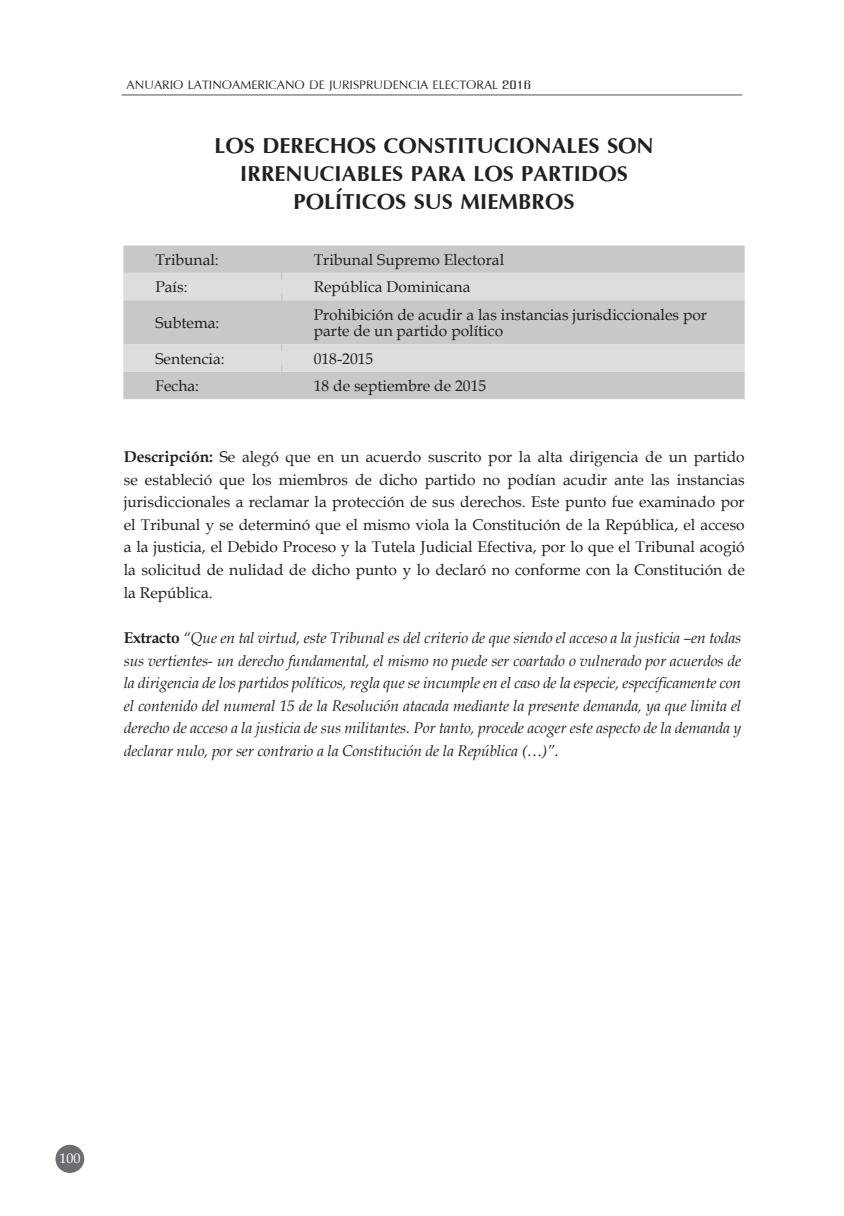
<style>
.page{position:relative;width:844px;height:1216px;background:#fff}
.page>*{position:absolute;margin:0;border:0;box-sizing:border-box;transform-origin:0 0}
.t1{font:33.95px/28.2px "Iris UPC Bold";color:#231f20;text-align:center}
.t2{font:19.25px "Iris UPC";color:#231f20}
.t3{font:15.58px/22.6px "Book Antiqua";color:#231f20;text-align:justify}
.t4{font:italic 15.58px/22.6px "Book Antiqua";letter-spacing:-.01em;color:#231f20;text-align:justify}
.t5{font:14px "Book Antiqua";color:#fff}
.s1{font-weight:700}
.s2{font-weight:700;font-style:normal}
</style>
<div class="page">
<div style="left:55px;top:1144px;width:29px;height:28px;background:#6c6d70;border-radius:50%"></div>
<hr style="left:122px;top:94px;width:620px;height:2px;background:#999b9e">
<div style="left:123px;top:245px;width:621px;height:154px;background:#c7c8ca"></div>
<svg style="left:123px;top:273px;width:621px;height:99px;background:#d2d3d5"></svg>
<svg style="left:281px;top:266px;width:1px;height:14px"></svg>
<svg style="left:281px;top:293px;width:1px;height:18px"></svg>
<svg style="left:281px;top:333px;width:1px;height:18px"></svg>
<svg style="left:281px;top:365px;width:1px;height:13px"></svg>
<p class="t2" style="left:126px;top:71px;width:406px">ANUARIO LATINOAMERICANO DE JURISPRUDENCIA ELECTORAL 2016</p>
<h1 class="t1" style="left:214px;top:129px;width:440px">LOS DERECHOS CONSTITUCIONALES SON<br>IRRENUCIABLES PARA LOS PARTIDOS<br>POLÍTICOS SUS MIEMBROS</h1>
<p class="t3" style="left:155px;top:248px;width:65px">Tribunal:</p>
<p class="t3" style="left:314px;top:248px;width:192px">Tribunal Supremo Electoral</p>
<p class="t3" style="left:155px;top:275px;width:34px">País:</p>
<p class="t3" style="left:314px;top:275px;width:158px">República Dominicana</p>
<p class="t3" style="left:155px;top:311px;width:66px">Subtema:</p>
<p class="t3" style="left:314px;top:305px;width:394px;line-height:17px">Prohibición de acudir a las instancias jurisdiccionales por parte de un partido político</p>
<p class="t3" style="left:155px;top:347px;width:71px">Sentencia:</p>
<p class="t3" style="left:314px;top:347px;width:61px">018-2015</p>
<p class="t3" style="left:155px;top:374px;width:45px">Fecha:</p>
<p class="t3" style="left:314px;top:374px;width:174px">18 de septiembre de 2015</p>
<p class="t3" style="left:124px;top:445px;width:622px"><span class="s1">Descripción:</span> Se alegó que en un acuerdo suscrito por la alta dirigencia de un partido se estableció que los miembros de dicho partido no podían acudir ante las instancias jurisdiccionales a reclamar la protección de sus derechos. Este punto fue examinado por el Tribunal y se determinó que el mismo viola la Constitución de la República, el acceso a la justicia, el Debido Proceso y la Tutela Judicial Efectiva, por lo que el Tribunal acogió la solicitud de nulidad de dicho punto y lo declaró no conforme con la Constitución de la República.</p>
<p class="t4" style="left:124px;top:626px;width:618px"><span class="s2">Extracto</span> “Que en tal virtud, este Tribunal es del criterio de que siendo el acceso a la justicia –en todas sus vertientes- un derecho fundamental, el mismo no puede ser coartado o vulnerado por acuerdos de la dirigencia de los partidos políticos, regla que se incumple en el caso de la especie, específicamente con el contenido del numeral 15 de la Resolución atacada mediante la presente demanda, ya que limita el derecho de acceso a la justicia de sus militantes. Por tanto, procede acoger este aspecto de la demanda y declarar nulo, por ser contrario a la Constitución de la República (…)”.</p>
<p class="t5" style="left:59px;top:1148px;width:22px">100</p>
</div>
